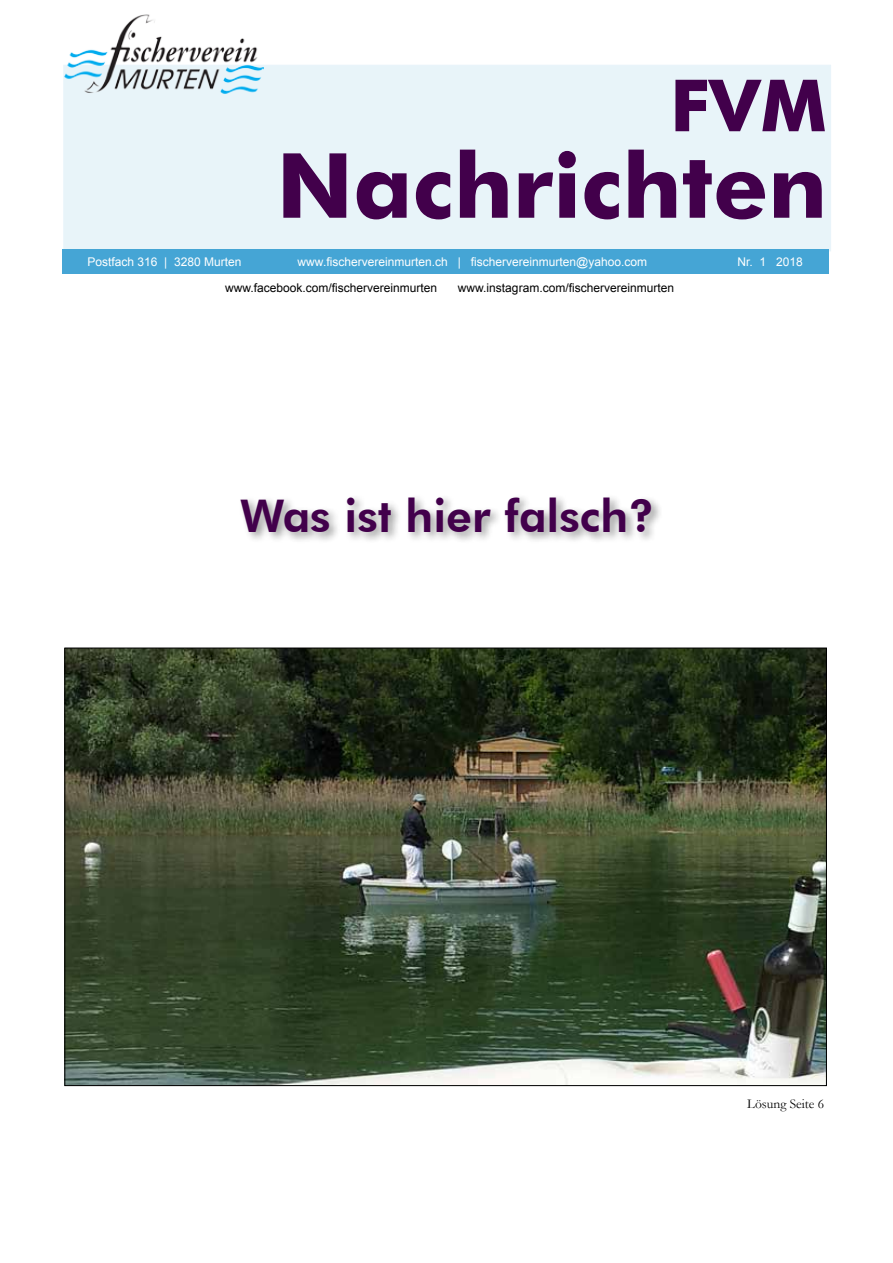
<style>
.page{position:relative;width:893px;height:1263px;background:#fff}
.page>*{position:absolute;margin:0;border:0;box-sizing:border-box;transform-origin:0 0}
.t1{font:700 90px "Futura BT";color:#42004b}
.t2{font:700 72px "Futura BT";color:#42004b}
.t3{font:800 45px "Futura BT";color:#42004b}
.t4{font:13.5px "Garamond";color:#000}
.t5{font:12px "Arial";color:#fff}
.t6{font:12px "Arial";color:#000}
</style>
<div class="page">
<div style="left:238px;top:494px;width:425px;height:51px;background:#000;opacity:.4"></div>
<div style="left:64px;top:65px;width:767px;height:186px;background:#e8f4f9"></div>
<div style="left:62px;top:249px;width:767px;height:25px;background:#45a5d5"></div>
<img style="left:64px;top:14px;width:200px;height:81px">
<img style="left:66px;top:649px;width:759px;height:435px">
<h2 class="t2" style="left:670px;top:62px;width:158px">FVM</h2>
<h1 class="t1" style="left:277px;top:131px;width:552px">Nachrichten</h1>
<p class="t5" style="left:298px;top:254px;width:351px">www.fischervereinmurten.ch | fischervereinmurten@yahoo.com</p>
<p class="t6" style="left:225px;top:280px;width:214px">www.facebook.com/fischervereinmurten</p>
<p class="t6" style="left:458px;top:280px;width:218px">www.instagram.com/fischervereinmurten</p>
<p class="t5" style="left:88px;top:254px;width:155px">Postfach 316 | 3280 Murten</p>
<p class="t5" style="left:737px;top:254px;width:67px">Nr. 1 2018</p>
<h3 class="t3" style="left:240px;top:488px;width:416px">Was ist hier falsch?</h3>
<p class="t4" style="left:747px;top:1095px;width:78px">Lösung Seite 6</p>
</div>
